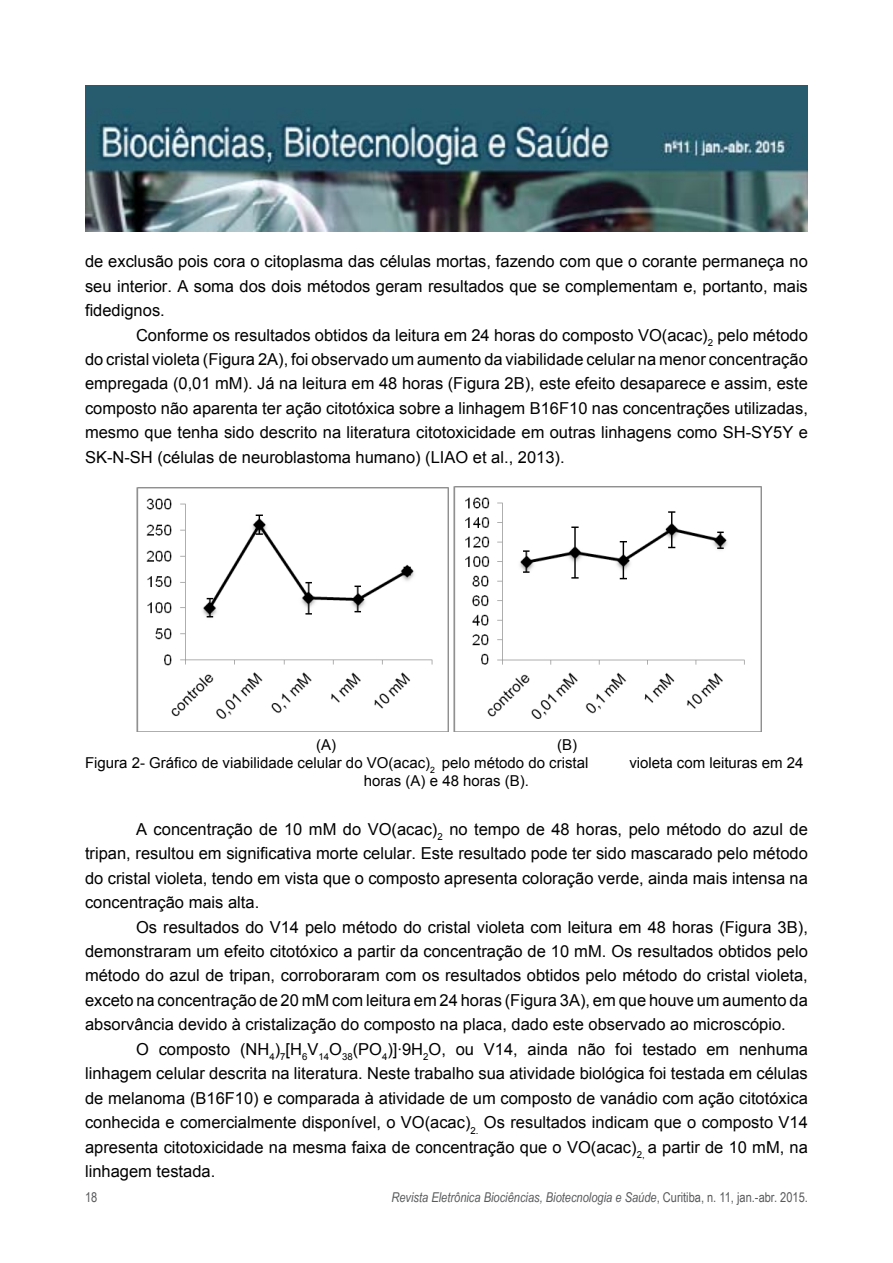
<style>
.page{position:relative;width:893px;height:1263px;background:#fff}
.page>*{position:absolute;margin:0;border:0;box-sizing:border-box;transform-origin:0 0}
.t1{font:16.5px/24.5px "Arial";color:#000;text-align:justify}
.t2{font:15px/18px "Arial";color:#000}
.t3{font:italic 13.5px "Arial Narrow";color:#58595b}
.t4{font:13.5px "Arial Narrow";color:#58595b}
.s1{font-style:normal}
</style>
<div class="page">
<img style="left:85px;top:85px;width:723px;height:146px">
<img style="left:136px;top:488px;width:313px;height:244px">
<img style="left:453px;top:487px;width:308px;height:245px">
<p class="t1" style="left:85px;top:249px;width:724px">de exclusão pois cora o citoplasma das células mortas, fazendo com que o corante permaneça no seu interior. A soma dos dois métodos geram resultados que se complementam e, portanto, mais fidedignos.</p>
<p class="t1" style="left:85px;top:323px;width:724px;text-indent:51px">Conforme os resultados obtidos da leitura em 24 horas do composto VO(acac)<sub>2</sub> pelo método do cristal violeta (Figura 2A), foi observado um aumento da viabilidade celular na menor concentração empregada (0,01 mM). Já na leitura em 48 horas (Figura 2B), este efeito desaparece e assim, este composto não aparenta ter ação citotóxica sobre a linhagem B16F10 nas concentrações utilizadas, mesmo que tenha sido descrito na literatura citotoxicidade em outras linhagens como SH-SY5Y e SK-N-SH (células de neuroblastoma humano) (LIAO et al., 2013).</p>
<p class="t2" style="left:85px;top:736px;width:505px;text-indent:472px">(B)<br>Figura 2- Gráfico de viabilidade celular do VO(acac)<sub>2</sub> pelo método do cristal</p>
<p class="t2" style="left:316px;top:736px;width:21px">(A)</p>
<p class="t2" style="left:629px;top:754px;width:176px">violeta com leituras em 24</p>
<p class="t2" style="left:364px;top:772px;width:167px">horas (A) e 48 horas (B).</p>
<p class="t1" style="left:85px;top:817px;width:724px;text-indent:51px">A concentração de 10 mM do VO(acac)<sub>2</sub> no tempo de 48 horas, pelo método do azul de tripan, resultou em significativa morte celular. Este resultado pode ter sido mascarado pelo método do cristal violeta, tendo em vista que o composto apresenta coloração verde, ainda mais intensa na concentração mais alta.</p>
<p class="t1" style="left:85px;top:915px;width:724px;text-indent:51px">Os resultados do V14 pelo método do cristal violeta com leitura em 48 horas (Figura 3B), demonstraram um efeito citotóxico a partir da concentração de 10 mM. Os resultados obtidos pelo método do azul de tripan, corroboraram com os resultados obtidos pelo método do cristal violeta, exceto na concentração de 20 mM com leitura em 24 horas (Figura 3A), em que houve um aumento da absorvância devido à cristalização do composto na placa, dado este observado ao microscópio.</p>
<p class="t1" style="left:85px;top:1037px;width:724px;text-indent:51px">O composto (NH<sub>4</sub>)<sub>7</sub>[H<sub>6</sub>V<sub>14</sub>O<sub>38</sub>(PO<sub>4</sub>)]∙9H<sub>2</sub>O, ou V14, ainda não foi testado em nenhuma linhagem celular descrita na literatura. Neste trabalho sua atividade biológica foi testada em células de melanoma (B16F10) e comparada à atividade de um composto de vanádio com ação citotóxica conhecida e comercialmente disponível, o VO(acac)<sub>2.</sub> Os resultados indicam que o composto V14 apresenta citotoxicidade na mesma faixa de concentração que o VO(acac)<sub>2,</sub> a partir de 10 mM, na linhagem testada.</p>
<p class="t4" style="left:85px;top:1187px;width:14px">18</p>
<p class="t3" style="left:391px;top:1188px;width:418px">Revista Eletrônica Biociências, Biotecnologia e Saúde<span class="s1">, Curitiba, n. 11, jan.-abr. 2015.</span></p>
</div>
